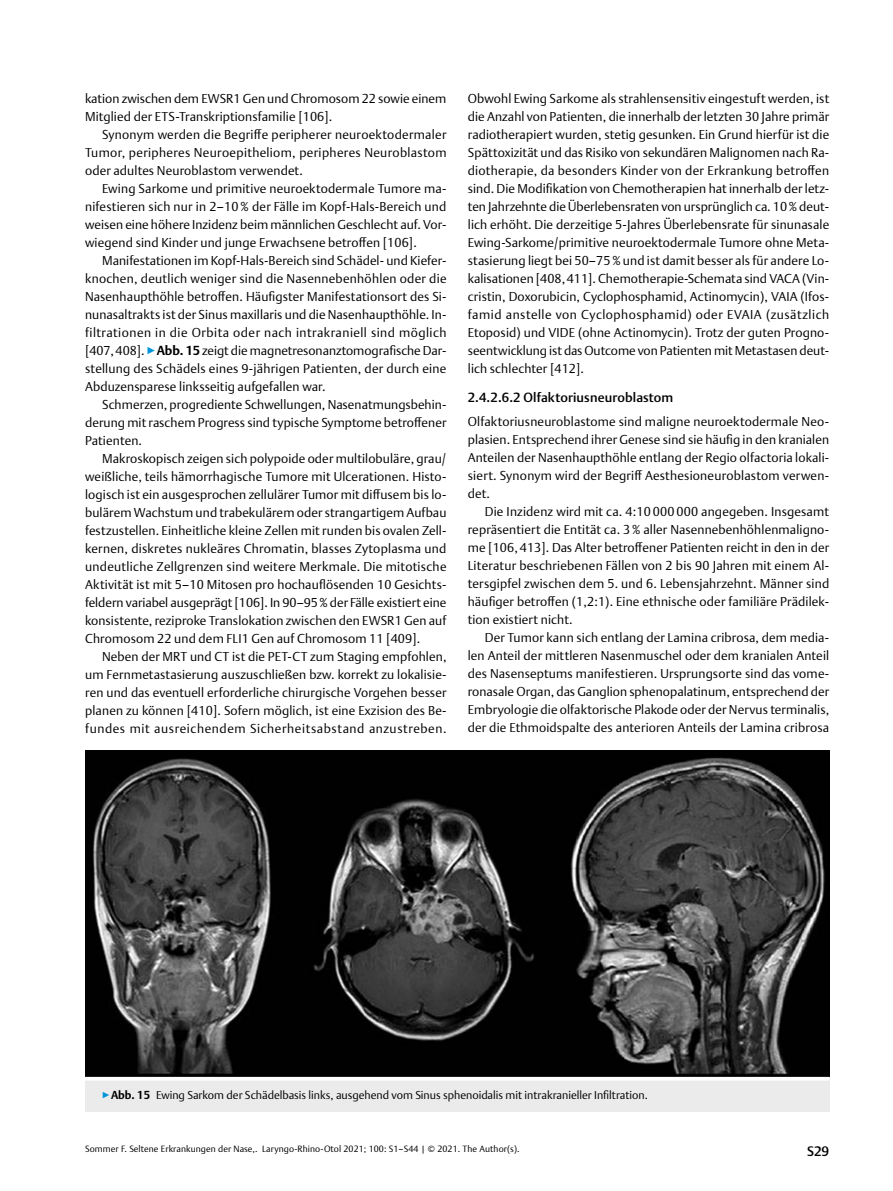
<style>
.page{position:relative;width:893px;height:1191px;background:#fff}
.page>*{position:absolute;margin:0;border:0;box-sizing:border-box;transform-origin:0 0}
.t1{font:500 13.5px "Thieme Argo 2011";color:#000}
.t2{font:500 13.2px "Thieme Argo 2011";letter-spacing:.01em;color:#000}
.t3{font:300 12.75px/18px "Thieme Argo 2011";letter-spacing:.01em;color:#000;text-align:justify}
.t4{font:300 11.25px "Thieme Argo 2011";color:#000}
.t5{font:300 9px "Thieme Argo 2011";letter-spacing:.01em;color:#000}
.s1{color:#0095da}
.s2{font-weight:700}
</style>
<div class="page">
<img style="left:85px;top:750px;width:744px;height:326px">
<div style="left:85px;top:1077px;width:744px;height:34px;background:#ebebec"></div>
<svg style="left:85px;top:1076px;width:744px;height:4px;background:#c6c6c6"></svg>
<p class="t3" style="left:85px;top:89px;width:363px">kation zwischen dem EWSR1 Gen und Chromosom 22 sowie einem<br>Mitglied der ETS-Transkriptionsfamilie [106].</p>
<p class="t3" style="left:85px;top:125px;width:363px;text-indent:17px">Synonym werden die Begriffe peripherer neuroektodermaler Tumor, peripheres Neuroepitheliom, peripheres Neuroblastom oder adultes Neuroblastom verwendet.</p>
<p class="t3" style="left:85px;top:179px;width:363px;text-indent:17px">Ewing Sarkome und primitive neuroektodermale Tumore ma&shy;nifestieren sich nur in 2–10 % der Fälle im Kopf-Hals-Bereich und weisen eine höhere Inzidenz beim männlichen Geschlecht auf. Vor&shy;wiegend sind Kinder und junge Erwachsene betroffen [106].</p>
<p class="t3" style="left:85px;top:251px;width:363px;text-indent:17px">Manifestationen im Kopf-Hals-Bereich sind Schädel- und Kiefer&shy;knochen, deutlich weniger sind die Nasennebenhöhlen oder die Nasenhaupthöhle betroffen. Häufigster Manifestationsort des Si&shy;nunasaltrakts ist der Sinus maxillaris und die Nasenhaupthöhle. In&shy;filtrationen in die Orbita oder nach intrakraniell sind möglich [407,408]. <span class="s1">▶</span><span class="s2">Abb. 15</span> zeigt die magnetresonanztomografische Dar&shy;stellung des Schädels eines 9-jährigen Patienten, der durch eine Abduzensparese linksseitig aufgefallen war.</p>
<p class="t3" style="left:85px;top:395px;width:363px;text-indent:17px">Schmerzen, progrediente Schwellungen, Nasenatmungsbehin&shy;derung mit raschem Progress sind typische Symptome betroffener Patienten.</p>
<p class="t3" style="left:85px;top:449px;width:363px;text-indent:17px">Makroskopisch zeigen sich polypoide oder multilobuläre, grau/ weißliche, teils hämorrhagische Tumore mit Ulcerationen. Histo&shy;logisch ist ein ausgesprochen zellulärer Tumor mit diffusem bis lo&shy;bulärem Wachstum und trabekulärem oder strangartigem Aufbau festzustellen. Einheitliche kleine Zellen mit runden bis ovalen Zell&shy;kernen, diskretes nukleäres Chromatin, blasses Zytoplasma und undeutliche Zellgrenzen sind weitere Merkmale. Die mitotische Aktivität ist mit 5–10 Mitosen pro hochauflösenden 10 Gesichts&shy;feldern variabel ausgeprägt [106]. In 90–95% der Fälle existiert eine konsistente, reziproke Translokation zwischen den EWSR1 Gen auf Chromosom 22 und dem FLI1 Gen auf Chromosom 11 [409].</p>
<p class="t3" style="left:85px;top:647px;width:363px;text-indent:17px">Neben der MRT und CT ist die PET-CT zum Staging empfohlen, um Fernmetastasierung auszuschließen bzw. korrekt zu lokalisie&shy;ren und das eventuell erforderliche chirurgische Vorgehen besser planen zu können [410]. Sofern möglich, ist eine Exzision des Be&shy;fundes mit ausreichendem Sicherheitsabstand anzustreben.</p>
<p class="t3" style="left:468px;top:89px;width:363px">Obwohl Ewing Sarkome als strahlensensitiv eingestuft werden, ist die Anzahl von Patienten, die innerhalb der letzten 30 Jahre primär radiotherapiert wurden, stetig gesunken. Ein Grund hierfür ist die Spättoxizität und das Risiko von sekundären Malignomen nach Ra&shy;diotherapie, da besonders Kinder von der Erkrankung betroffen sind. Die Modifikation von Chemotherapien hat innerhalb der letz&shy;ten Jahrzehnte die Überlebensraten von ursprünglich ca. 10% deut&shy;lich erhöht. Die derzeitige 5-Jahres Überlebensrate für sinunasale Ewing-Sarkome/primitive neuroektodermale Tumore ohne Meta&shy;stasierung liegt bei 50–75% und ist damit besser als für andere Lo&shy;kalisationen [408,411]. Chemotherapie-Schemata sind VACA (Vin&shy;cristin, Doxorubicin, Cyclophosphamid, Actinomycin), VAIA (Ifos&shy;famid anstelle von Cyclophosphamid) oder EVAIA (zusätzlich Etoposid) und VIDE (ohne Actinomycin). Trotz der guten Progno&shy;seentwicklung ist das Outcome von Patienten mit Metastasen deut&shy;lich schlechter [412].</p>
<p class="t2" style="left:468px;top:389px;width:207px">2.4.2.6.2 Olfaktoriusneuroblastom</p>
<p class="t3" style="left:468px;top:412px;width:363px">Olfaktoriusneuroblastome sind maligne neuroektodermale Neo&shy;plasien. Entsprechend ihrer Genese sind sie häufig in den kranialen Anteilen der Nasenhaupthöhle entlang der Regio olfactoria lokali&shy;siert. Synonym wird der Begriff Aesthesioneuroblastom verwen&shy;det.</p>
<p class="t3" style="left:468px;top:502px;width:363px;text-indent:17px">Die Inzidenz wird mit ca. 4:10 000 000 angegeben. Insgesamt repräsentiert die Entität ca. 3% aller Nasennebenhöhlenmaligno&shy;me [106, 413]. Das Alter betroffener Patienten reicht in den in der Literatur beschriebenen Fällen von 2 bis 90 Jahren mit einem Al&shy;tersgipfel zwischen dem 5. und 6. Lebensjahrzehnt. Männer sind häufiger betroffen (1,2:1). Eine ethnische oder familiäre Prädilek&shy;tion existiert nicht.</p>
<p class="t3" style="left:468px;top:628px;width:363px;text-indent:17px">Der Tumor kann sich entlang der Lamina cribrosa, dem media&shy;len Anteil der mittleren Nasenmuschel oder dem kranialen Anteil des Nasenseptums manifestieren. Ursprungsorte sind das vome&shy;ronasale Organ, das Ganglion sphenopalatinum, entsprechend der Embryologie die olfaktorische Plakode oder der Nervus terminalis, der die Ethmoidspalte des anterioren Anteils der Lamina cribrosa</p>
<p class="t4" style="left:102px;top:1087px;width:547px"><span class="s1">▶</span><span class="s2">Abb. 15</span> Ewing Sarkom der Schädelbasis links, ausgehend vom Sinus sphenoidalis mit intrakranieller Infiltration.</p>
<p class="t5" style="left:85px;top:1143px;width:436px">Sommer F. Seltene Erkrankungen der Nase,. Laryngo-Rhino-Otol 2021; 100: S1–S44 | © 2021. The Author(s).</p>
<p class="t1" style="left:807px;top:1142px;width:24px">S29</p>
</div>
